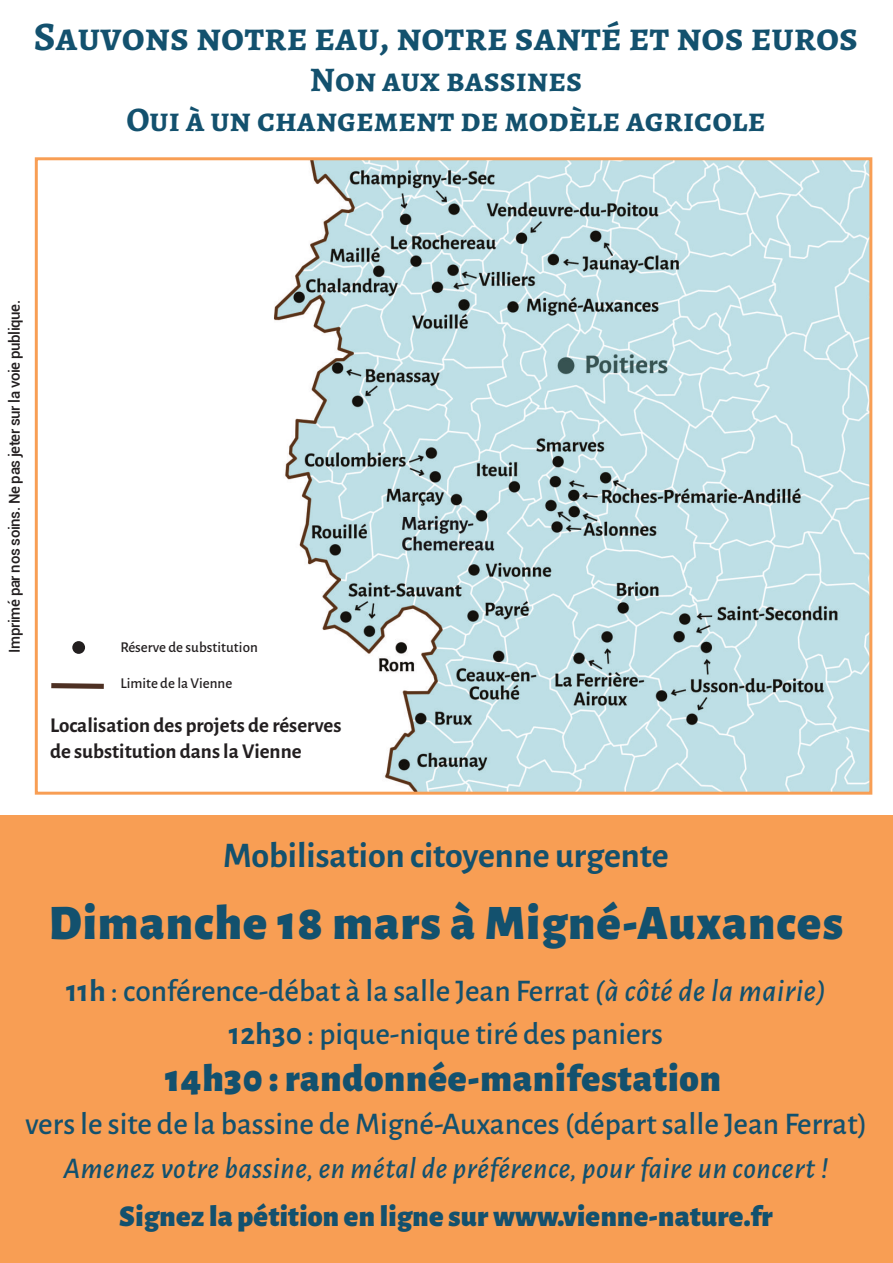
<style>
.page{position:relative;width:893px;height:1263px;background:#fff}
.page>*{position:absolute;margin:0;border:0;box-sizing:border-box;transform-origin:0 0}
.t1{font:900 49.5px "Alegreya Sans";letter-spacing:.03em;color:#13516e}
.t2{font:700 40.5px "Alegreya SC";color:#13516e}
.t3{font:900 39px "Alegreya Sans";letter-spacing:.02em;color:#13516e}
.t4{font:700 36px "Alegreya Sans";color:#13516e}
.t5{font:700 34.5px/40.5px "Alegreya SC";color:#13516e;text-align:center}
.t6{font:500 31.5px/43.5px "Alegreya Sans";color:#13516e;text-align:center}
.t7{font:italic 500 30px "Alegreya Sans";letter-spacing:.02em;color:#13516e}
.t8{font:900 30px "Alegreya Sans";letter-spacing:.01em;color:#13516e}
.t9{font:700 21px/25.5px "Alegreya Sans";color:#231f20}
.t10{font:500 15px "Roboto";letter-spacing:-.03em;color:#231f20}
.t11{font:500 15px "Alegreya Sans";color:#231f20}
.s1{font-weight:700}
.s2{font-style:italic}
</style>
<div class="page">
<div style="left:0;top:815px;width:893px;height:448px;background:#f89e54"></div>
<img style="left:274px;top:161px;width:594px;height:630px">
<div style="left:35px;top:157px;width:837px;height:638px;border:3px solid #f89e54"></div>
<div style="left:72px;top:641px;width:13px;height:13px;background:#231f20;border-radius:50%"></div>
<svg style="left:51px;top:683px;width:53px;height:6px"></svg>
<p class="t2" style="left:34px;top:9px;width:826px">Sauvons notre eau, notre santé et nos euros</p>
<p class="t5" style="left:126px;top:59px;width:641px">Non aux bassines<br>Oui à un changement de modèle agricole</p>
<p class="t10" style="left:6px;top:652px;width:354px;rotate:-90deg">Imprimé par nos soins. Ne pas jeter sur la voie publique.</p>
<p class="t11" style="left:120px;top:638px;width:139px">Réserve de substitution</p>
<p class="t11" style="left:120px;top:674px;width:113px">Limite de la Vienne</p>
<p class="t9" style="left:50px;top:713px;width:293px">Localisation des projets de réserves de substitution dansla Vienne</p>
<p class="t4" style="left:223px;top:835px;width:447px">Mobilisation citoyenne urgente</p>
<h1 class="t1" style="left:49px;top:895px;width:796px">Dimanche 18 mars à Migné-Auxances</h1>
<p class="t6" style="left:66px;top:969px;width:761px"><span class="s1">11h</span> : conférence-débat à la salle Jean Ferrat <span class="s2">(à côté de la mairie)<br></span><span class="s1">12h30</span> : pique-nique tiré des paniers</p>
<p class="t3" style="left:165px;top:1056px;width:557px">14h30 :randonnée-manifestation</p>
<p class="t6" style="left:25px;top:1103px;width:843px">vers le site de la bassine de Migné-Auxances (départ salle Jean Ferrat)</p>
<p class="t7" style="left:63px;top:1151px;width:767px">Amenez votre bassine,en métal de préférence, pour faire un concert !</p>
<p class="t8" style="left:119px;top:1199px;width:655px">Signez la pétition en ligne sur www.vienne-nature.fr</p>
</div>
